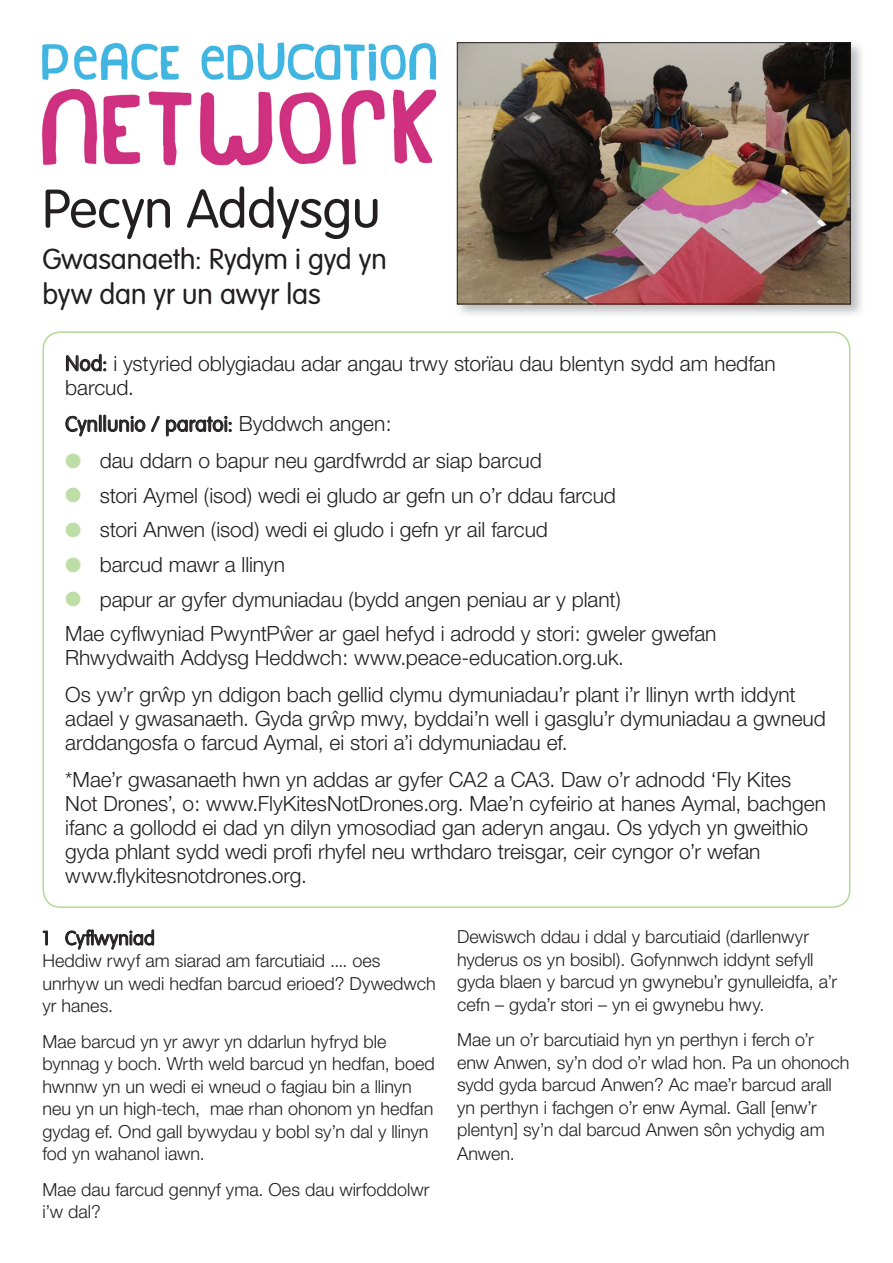
<style>
.page{position:relative;width:893px;height:1263px;background:#fff}
.page>*{position:absolute;margin:0;border:0;box-sizing:border-box;transform-origin:0 0}
.t1{font:300 53.25px "VAG Rounded Std";letter-spacing:-.01em;color:#231f20}
.t2{font:300 28.5px/34.2px "VAG Rounded Std";color:#231f20}
.t3{font:300 21px/24px "Helvetica Neue";color:#231f20}
.t4{font:300 21px "VAG Rounded Std";letter-spacing:.005em;color:#231f20}
.t5{font:300 19.5px "VAG Rounded Std";letter-spacing:.005em;color:#231f20}
.t6{font:300 18px/22.5px "Helvetica Neue";color:#231f20}
.s1{font-family:"VAG Rounded Std"}
.s2{font-family:"Helvetica Neue"}
.s3{color:#bedea7}
</style>
<div class="page">
<svg style="left:43px;top:930px;width:5px;height:15px"></svg>
<svg style="left:65px;top:929px;width:89px;height:21px"></svg>
<svg style="left:66px;top:354px;width:40px;height:17px"></svg>
<svg style="left:65px;top:415px;width:80px;height:21px"></svg>
<svg style="left:151px;top:416px;width:9px;height:16px"></svg>
<svg style="left:166px;top:416px;width:66px;height:20px"></svg>
<img style="left:456px;top:42px;width:406px;height:273px">
<img style="left:459px;top:45px;width:389px;height:257px">
<div style="left:457px;top:43px;width:393px;height:261px;border:1px solid #231f20"></div>
<img style="left:42px;top:42px;width:394px;height:124px">
<h1 class="t1" style="left:42px;top:178px;width:340px">Pecyn Addysgu</h1>
<h2 class="t2" style="left:43px;top:243px;width:346px">Gwasanaeth: Rydym i gyd yn byw dan yr un awyr las</h2>
<p class="t3" style="left:65px;top:351px;width:712px"><span class="s1">Nod:</span> i ystyried oblygiadau adar angau trwy storïau dau blentyn sydd am hedfan barcud.</p>
<p class="t4" style="left:65px;top:412px;width:328px">Cynllunio / paratoi: <span class="s2">Byddwch angen:</span></p>
<p class="t3" style="left:65px;top:448px;width:478px"><span class="s3">●</span> dau ddarn o bapur neu gardfwrdd ar siap barcud</p>
<p class="t3" style="left:65px;top:483px;width:552px"><span class="s3">●</span> stori Aymel (isod) wedi ei gludo ar gefn un o’r ddau farcud</p>
<p class="t3" style="left:65px;top:517px;width:484px"><span class="s3">●</span> stori Anwen (isod) wedi ei gludo i gefn yr ail farcud</p>
<p class="t3" style="left:65px;top:552px;width:221px"><span class="s3">●</span> barcud mawr a llinyn</p>
<p class="t3" style="left:65px;top:581px;width:653px;line-height:34.7px"><span class="s3">●</span> papur ar gyfer dymuniadau (bydd angen peniau ar y plant)<br>Mae cyflwyniad PwyntPwˆ er ar gael hefyd i adrodd y stori: gweler gwefan</p>
<p class="t3" style="left:65px;top:639px;width:732px;line-height:36.8px">Rhwydwaith Addysg Heddwch: www.peace-education.org.uk.<br>Os yw’r grwˆ p yn ddigon bach gellid clymu dymuniadau’r plant i’r llinyn wrth iddynt</p>
<p class="t3" style="left:65px;top:706px;width:762px">adael y gwasanaeth. Gyda grwˆ p mwy, byddai’n well i gasglu’r dymuniadau a gwneud arddangosfa o farcud Aymal, ei stori a’i ddymuniadau ef.</p>
<p class="t3" style="left:65px;top:767px;width:762px">*Mae’r gwasanaeth hwn yn addas ar gyfer CA2 a CA3. Daw o’r adnodd ‘Fly Kites Not Drones’, o: www.FlyKitesNotDrones.org. Mae’n cyfeirio at hanes Aymal, bachgen ifanc a gollodd ei dad yn dilyn ymosodiad gan aderyn angau. Os ydych yn gweithio gyda phlant sydd wedi profi rhyfel neu wrthdaro treisgar, ceir cyngor o’r wefan www.flykitesnotdrones.org.</p>
<p class="t5" style="left:43px;top:927px;width:114px">1 Cyflwyniad</p>
<p class="t6" style="left:43px;top:949px;width:395px">Heddiw rwyf am siarad am farcutiaid .... oes unrhyw un wedi hedfan barcud erioed? Dywedwch yr hanes.</p>
<p class="t6" style="left:43px;top:1030px;width:394px">Mae barcud yn yr awyr yn ddarlun hyfryd ble bynnag y boch. Wrth weld barcud yn hedfan, boed hwnnw yn un wedi ei wneud o fagiau bin a llinyn neu yn un high-tech, mae rhan ohonom yn hedfan gydag ef. Ond gall bywydau y bobl sy’n dal y llinyn fod yn wahanol iawn.</p>
<p class="t6" style="left:43px;top:1177px;width:388px">Mae dau farcud gennyf yma. Oes dau wirfoddolwr i’w dal?</p>
<p class="t6" style="left:457px;top:925px;width:382px">Dewiswch ddau i ddal y barcutiaid (darllenwyr hyderus os yn bosibl). Gofynnwch iddynt sefyll gyda blaen y barcud yn gwynebu’r gynulleidfa, a’r cefn – gyda’r stori – yn ei gwynebu hwy.</p>
<p class="t6" style="left:457px;top:1028px;width:394px">Mae un o’r barcutiaid hyn yn perthyn i ferch o’r enw Anwen, sy’n dod o’r wlad hon. Pa un ohonoch sydd gyda barcud Anwen? Ac mae’r barcud arall yn perthyn i fachgen o’r enw Aymal. Gall [enw’r plentyn] sy’n dal barcud Anwen sôn ychydig am Anwen.</p>
</div>
